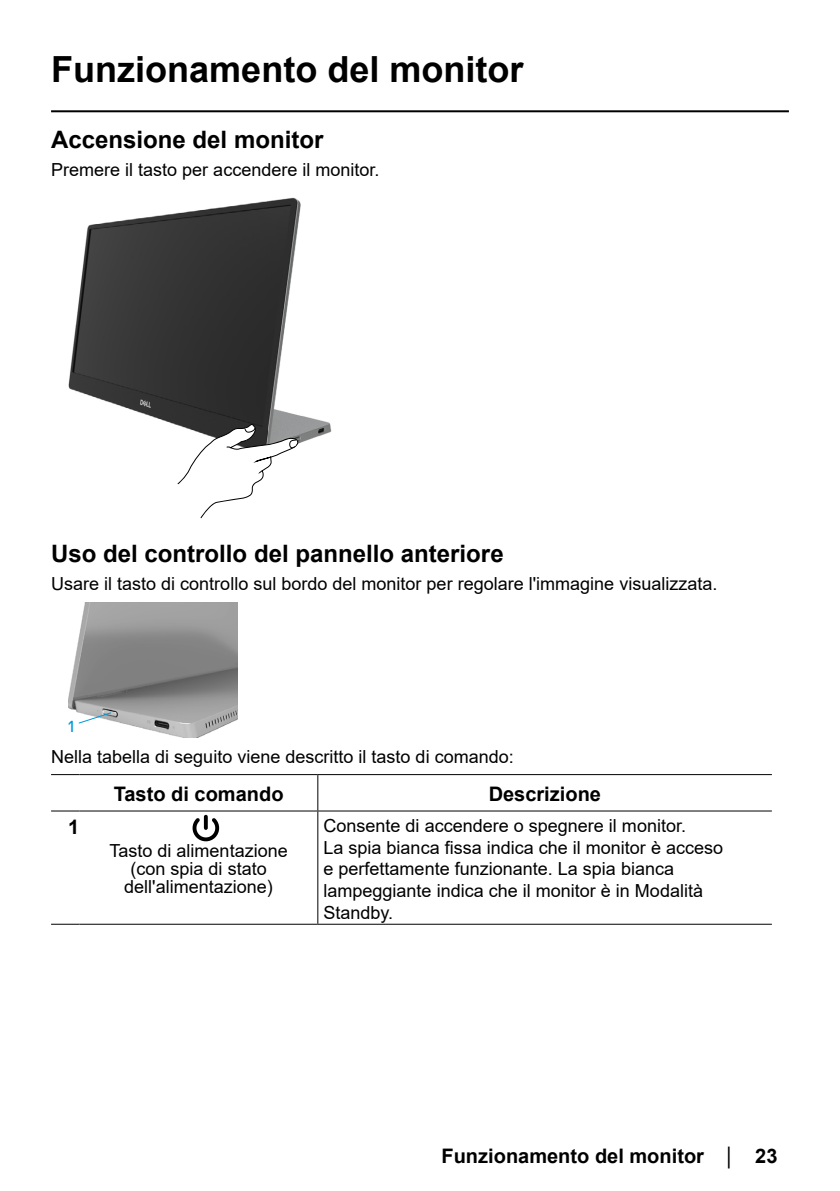
<style>
.page{position:relative;width:840px;height:1191px;background:#fff}
.page>*{position:absolute;margin:0;border:0;box-sizing:border-box;transform-origin:0 0}
.t1{font:700 36px "Arial";color:#000}
.t2{font:700 24px "Arial";color:#000}
.t3{font:700 20px "Arial";color:#000}
.t4{font:18px/21.6px "Arial";color:#000;text-align:center}
.t5{font:16px "Dell Replica";color:#0099d9}
.s1{font-weight:400;font-size:18px}
</style>
<div class="page">
<hr style="left:51px;top:110px;width:737px;height:2px;background:#000">
<img style="left:68px;top:198px;width:264px;height:246px">
<svg style="left:177px;top:424px;width:121px;height:94px"></svg>
<img style="left:68px;top:603px;width:169px;height:135px">
<svg style="left:79px;top:712px;width:32px;height:11px"></svg>
<svg style="left:51px;top:774px;width:28px;height:1px"></svg>
<hr style="left:79px;top:774px;width:238px;height:1px;background:#000">
<hr style="left:317px;top:774px;width:454px;height:1px;background:#000">
<hr style="left:317px;top:775px;width:1px;height:35px;background:#000">
<svg style="left:51px;top:810px;width:28px;height:1px"></svg>
<hr style="left:79px;top:810px;width:238px;height:1px;background:#000">
<hr style="left:317px;top:810px;width:454px;height:1px;background:#000">
<hr style="left:317px;top:811px;width:1px;height:112px;background:#000">
<svg style="left:51px;top:923px;width:28px;height:1px"></svg>
<hr style="left:79px;top:923px;width:238px;height:1px;background:#000">
<hr style="left:317px;top:923px;width:454px;height:1px;background:#000">
<svg style="left:192px;top:814px;width:26px;height:28px"></svg>
<h1 class="t1" style="left:51px;top:44px;width:474px">Funzionamento del monitor</h1>
<h2 class="t2" style="left:51px;top:123px;width:274px">Accensione del monitor</h2>
<p class="t4" style="left:51px;top:159px;width:330px">Premere il tasto per accendere il monitor.</p>
<h2 class="t2" style="left:51px;top:536px;width:454px">Uso del controllo del pannello anteriore</h2>
<p class="t4" style="left:51px;top:572px;width:667px">Usare il tasto di controllo sul bordo del monitor per regolare l'immagine visualizzata.</p>
<p class="t5" style="left:68px;top:717px;width:8px">1</p>
<p class="t4" style="left:51px;top:745px;width:464px">Nella tabella di seguito viene descritto il tasto di comando:</p>
<p class="t3" style="left:114px;top:780px;width:171px">Tasto di comando</p>
<p class="t3" style="left:488px;top:780px;width:114px">Descrizione</p>
<p class="t3" style="left:68px;top:812px;width:13px">1</p>
<p class="t4" style="left:109px;top:841px;width:180px;line-height:18px">Tasto di alimentazione (con spia di stato dell'alimentazione)</p>
<p class="t4" style="left:323px;top:815px;width:401px;text-align:left">Consente di accendere o spegnere il monitor.<br>La spia bianca fissa indica che il monitor è acceso e perfettamente funzionante. La spia bianca lampeggiante indica che il monitor è in Modalità Standby.</p>
<p class="t3" style="left:441px;top:1141px;width:337px">Funzionamento del monitor <span class="s1">│</span> 23</p>
</div>
